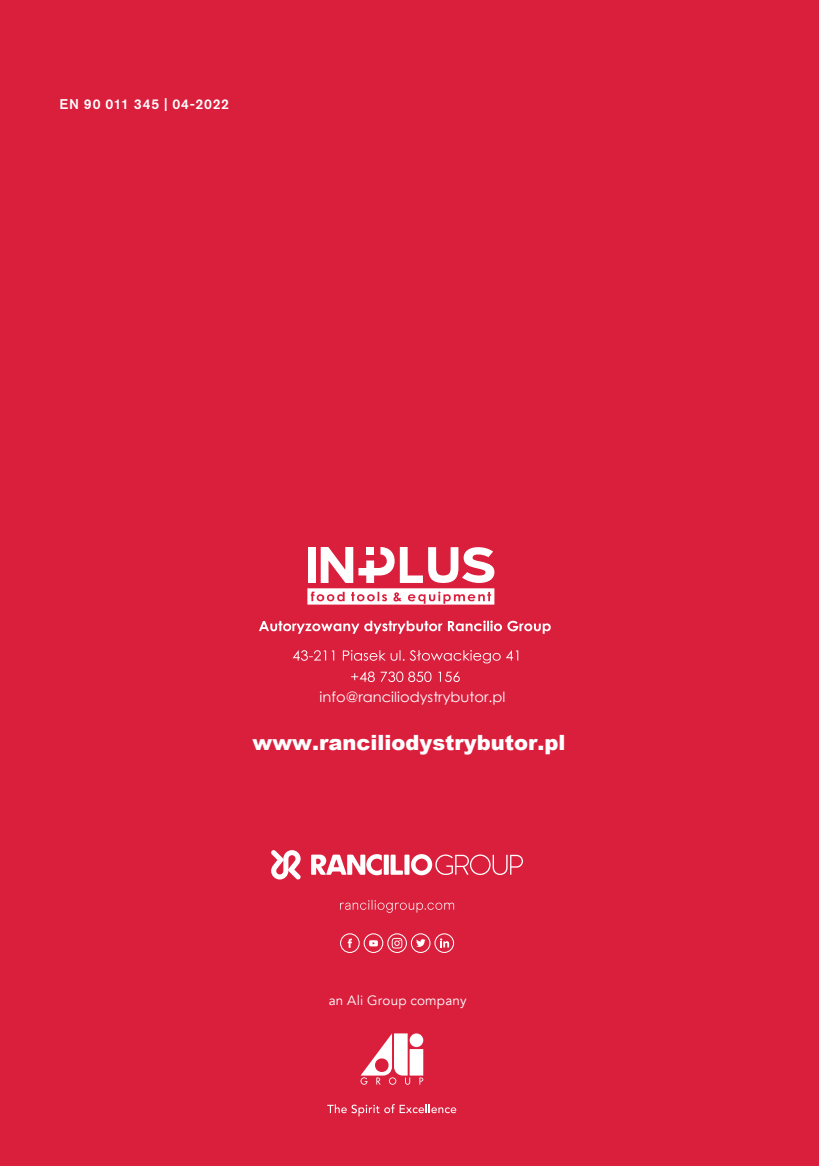
<style>
.page{position:relative;width:819px;height:1166px;background:#da1f3d}
.page>*{position:absolute;margin:0;border:0;box-sizing:border-box;transform-origin:0 0}
.t1{font:900 21px "Arial";color:#fff}
.t2{font:14px "Century Gothic";color:#fff;scale:1.04 1}
.Body_Copy{font:500 14px "Akzidenz Grotesk BQ";letter-spacing:.055em;color:#fff}
.t3{font:13.47px "Avenir";letter-spacing:.015em;color:#fff}
</style>
<div class="page">
<div style="left:409px;top:1033px;width:14px;height:14px;background:#fff;border-radius:50%"></div>
<div style="left:409px;top:1049px;width:14px;height:26px;background:#fff"></div>
<svg style="left:360px;top:1033px;width:50px;height:51px"></svg>
<svg style="left:419px;top:1077px;width:4px;height:7px"></svg>
<svg style="left:327px;top:1104px;width:129px;height:12px"></svg>
<svg style="left:271px;top:850px;width:30px;height:30px"></svg>
<div style="left:384px;top:854px;width:5px;height:21px;background:#fff"></div>
<div style="left:404px;top:854px;width:5px;height:21px;background:#fff"></div>
<svg style="left:390px;top:854px;width:13px;height:21px"></svg>
<svg style="left:411px;top:854px;width:112px;height:21px"></svg>
<svg style="left:311px;top:854px;width:71px;height:21px"></svg>
<svg style="left:340px;top:900px;width:114px;height:13px"></svg>
<div style="left:434px;top:933px;width:20px;height:20px;border:1px solid #fff;border-radius:9px"></div>
<svg style="left:440px;top:938px;width:9px;height:9px"></svg>
<div style="left:411px;top:933px;width:19px;height:20px;border:1px solid #fff;border-radius:9px"></div>
<svg style="left:416px;top:939px;width:9px;height:8px"></svg>
<div style="left:340px;top:933px;width:20px;height:20px;border:1px solid #fff;border-radius:9px"></div>
<svg style="left:348px;top:939px;width:4px;height:9px"></svg>
<div style="left:387px;top:933px;width:20px;height:20px;border:1px solid #fff;border-radius:50%"></div>
<svg style="left:392px;top:938px;width:10px;height:10px"></svg>
<div style="left:363px;top:933px;width:20px;height:20px;border:1px solid #fff;border-radius:9px"></div>
<svg style="left:369px;top:940px;width:9px;height:6px"></svg>
<svg style="left:307px;top:547px;width:187px;height:57px"></svg>
<div style="left:366px;top:547px;width:8px;height:7px;background:#fff"></div>
<svg style="left:259px;top:620px;width:291px;height:14px"></svg>
<svg style="left:292px;top:650px;width:226px;height:13px"></svg>
<svg style="left:351px;top:671px;width:109px;height:11px"></svg>
<p class="Body_Copy" style="left:60px;top:96px;width:171px">EN 90 011 345 | 04-2022</p>
<p class="t2" style="left:319px;top:687px;width:180px">info@ranciliodystrybutor.pl</p>
<h1 class="t1" style="left:252px;top:727px;width:314px">www.ranciliodystrybutor.pl</h1>
<p class="t3" style="left:329px;top:992px;width:139px">an Ali Group company</p>
</div>
